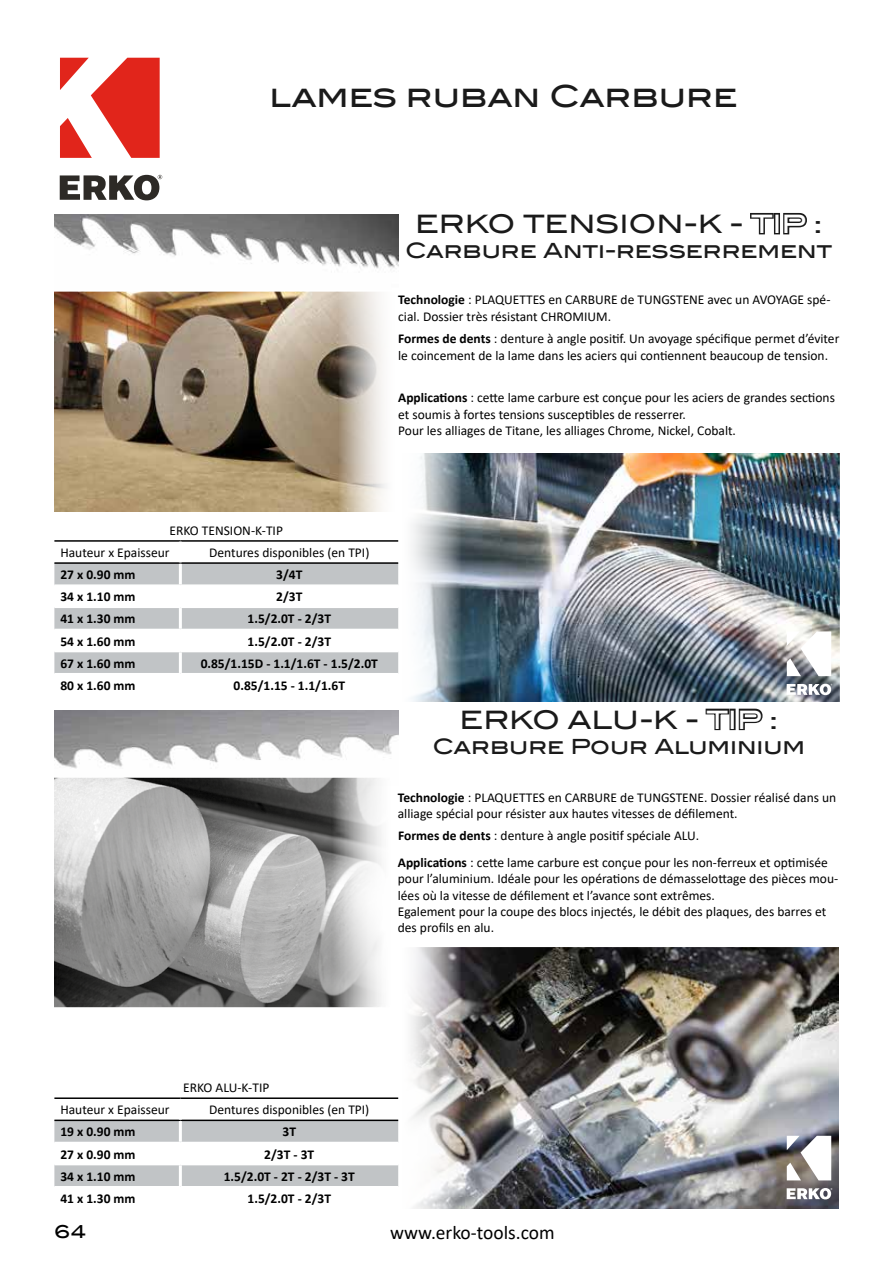
<style>
.page{position:relative;width:893px;height:1263px;background:#fff}
.page>*{position:absolute;margin:0;border:0;box-sizing:border-box;transform-origin:0 0}
.t1{font:500 30px "Blair ITC";color:#000}
.t2{font:500 25.5px "Blair ITC";color:#000}
.t3{font:500 21px "Blair ITC";color:#000}
.t4{font:19.5px "Calibri";color:#000}
.t5{font:500 18px "Blair ITC";color:#000}
.t6{font:13.5px/16.2px "Calibri";color:#000}
.t7{font:700 13.5px "Calibri";color:#000}
.s1{color:#fff}
.s2{font-weight:700}
</style>
<div class="page">
<svg style="left:60px;top:58px;width:100px;height:100px"></svg>
<svg style="left:60px;top:175px;width:102px;height:25px"></svg>
<svg style="left:750px;top:212px;width:25px;height:23px"></svg>
<div style="left:774px;top:213px;width:6px;height:21px;border:3px solid #000"></div>
<svg style="left:783px;top:212px;width:24px;height:23px"></svg>
<img style="left:54px;top:214px;width:344px;height:55px">
<img style="left:54px;top:292px;width:332px;height:220px">
<img style="left:398px;top:453px;width:441px;height:248px">
<svg style="left:54px;top:564px;width:344px;height:109px"></svg>
<hr style="left:54px;top:540px;width:126px;height:2px;background:#000">
<hr style="left:180px;top:540px;width:218px;height:2px;background:#000">
<hr style="left:54px;top:562px;width:126px;height:2px;background:#000">
<hr style="left:180px;top:562px;width:218px;height:2px;background:#000">
<hr style="left:179px;top:564px;width:3px;height:20px;background:#fff">
<hr style="left:179px;top:586px;width:3px;height:20px;background:#fff">
<hr style="left:179px;top:608px;width:3px;height:21px;background:#fff">
<hr style="left:179px;top:630px;width:3px;height:21px;background:#fff">
<hr style="left:179px;top:652px;width:3px;height:21px;background:#fff">
<hr style="left:54px;top:584px;width:126px;height:2px;background:#fff">
<hr style="left:180px;top:584px;width:218px;height:2px;background:#fff">
<hr style="left:54px;top:606px;width:126px;height:2px;background:#fff">
<hr style="left:180px;top:606px;width:218px;height:2px;background:#fff">
<hr style="left:54px;top:629px;width:126px;height:1px;background:#fff">
<hr style="left:180px;top:629px;width:218px;height:1px;background:#fff">
<hr style="left:54px;top:651px;width:126px;height:1px;background:#fff">
<hr style="left:180px;top:651px;width:218px;height:1px;background:#fff">
<svg style="left:705px;top:708px;width:26px;height:23px"></svg>
<div style="left:729px;top:709px;width:7px;height:21px;border:3px solid #000"></div>
<svg style="left:738px;top:708px;width:25px;height:23px"></svg>
<img style="left:54px;top:710px;width:344px;height:68px">
<img style="left:398px;top:948px;width:441px;height:261px">
<img style="left:54px;top:778px;width:328px;height:229px">
<svg style="left:54px;top:1121px;width:344px;height:65px"></svg>
<hr style="left:54px;top:1097px;width:126px;height:2px;background:#000">
<hr style="left:180px;top:1097px;width:218px;height:2px;background:#000">
<hr style="left:54px;top:1119px;width:126px;height:2px;background:#000">
<hr style="left:180px;top:1119px;width:218px;height:2px;background:#000">
<hr style="left:179px;top:1121px;width:3px;height:21px;background:#fff">
<hr style="left:179px;top:1143px;width:3px;height:21px;background:#fff">
<hr style="left:179px;top:1165px;width:3px;height:21px;background:#fff">
<hr style="left:54px;top:1142px;width:126px;height:1px;background:#fff">
<hr style="left:180px;top:1142px;width:218px;height:1px;background:#fff">
<hr style="left:54px;top:1164px;width:126px;height:1px;background:#fff">
<hr style="left:180px;top:1164px;width:218px;height:1px;background:#fff">
<svg style="left:787px;top:631px;width:44px;height:45px"></svg>
<svg style="left:787px;top:684px;width:45px;height:11px"></svg>
<svg style="left:787px;top:1136px;width:44px;height:44px"></svg>
<svg style="left:787px;top:1188px;width:45px;height:11px"></svg>
<h1 class="t1" style="left:269px;top:78px;width:470px">lames ruban Carbure</h1>
<h2 class="t2" style="left:415px;top:208px;width:409px">ERKO TENSION-K - <span class="s1">TIP</span> :</h2>
<h3 class="t3" style="left:405px;top:238px;width:429px">Carbure Anti-resserrement</h3>
<p class="t6" style="left:398px;top:291px;width:434px"><span class="s2">Technologie</span> : PLAQUETTES en CARBURE de TUNGSTENE avec un AVOYAGE spé&shy;cial. Dossier très résistant CHROMIUM.</p>
<p class="t6" style="left:398px;top:330px;width:443px"><span class="s2">Formes de dents</span> : denture à angle positif. Un avoyage spécifique permet d’éviter le coincement de la lame dans les aciers qui contiennent beaucoup de tension.</p>
<p class="t6" style="left:398px;top:389px;width:438px"><span class="s2">Applications</span> : cette lame carbure est conçue pour les aciers de grandes sections et soumis à fortes tensions susceptibles de resserrer.<br>Pour les alliages de Titane, les alliages Chrome, Nickel, Cobalt.</p>
<p class="t6" style="left:170px;top:522px;width:115px">ERKO TENSION-K-TIP</p>
<p class="t6" style="left:60px;top:544px;width:111px">Hauteur x Epaisseur</p>
<p class="t6" style="left:209px;top:544px;width:162px">Dentures disponibles (en TPI)</p>
<p class="t7" style="left:60px;top:565px;width:77px">27 x 0.90 mm</p>
<p class="t7" style="left:276px;top:565px;width:28px">3/4T</p>
<p class="t7" style="left:60px;top:587px;width:77px">34 x 1.10 mm</p>
<p class="t7" style="left:276px;top:587px;width:28px">2/3T</p>
<p class="t7" style="left:60px;top:609px;width:77px">41 x 1.30 mm</p>
<p class="t7" style="left:248px;top:609px;width:85px">1.5/2.0T - 2/3T</p>
<p class="t7" style="left:60px;top:631px;width:77px">54 x 1.60 mm</p>
<p class="t7" style="left:248px;top:631px;width:85px">1.5/2.0T - 2/3T</p>
<p class="t7" style="left:60px;top:654px;width:77px">67 x 1.60 mm</p>
<p class="t7" style="left:201px;top:654px;width:179px">0.85/1.15D - 1.1/1.6T - 1.5/2.0T</p>
<p class="t7" style="left:60px;top:676px;width:77px">80 x 1.60 mm</p>
<p class="t7" style="left:234px;top:676px;width:113px">0.85/1.15 - 1.1/1.6T</p>
<h2 class="t2" style="left:459px;top:704px;width:320px">ERKO ALU-K - <span class="s1">TIP</span> :</h2>
<h3 class="t3" style="left:432px;top:733px;width:374px">Carbure Pour Aluminium</h3>
<p class="t6" style="left:398px;top:789px;width:440px"><span class="s2">Technologie</span> : PLAQUETTES en CARBURE de TUNGSTENE. Dossier réalisé dans un alliage spécial pour résister aux hautes vitesses de défilement.</p>
<p class="t6" style="left:398px;top:827px;width:302px"><span class="s2">Formes de dents</span> : denture à angle positif spéciale ALU.</p>
<p class="t6" style="left:398px;top:854px;width:442px"><span class="s2">Applications</span> : cette lame carbure est conçue pour les non-ferreux et optimisée pour l’aluminium. Idéale pour les opérations de démasselottage des pièces mou&shy;lées où la vitesse de défilement et l’avance sont extrêmes.<br>Egalement pour la coupe des blocs injectés, le débit des plaques, des barres et des profils en alu.</p>
<p class="t6" style="left:183px;top:1079px;width:88px">ERKO ALU-K-TIP</p>
<p class="t6" style="left:60px;top:1101px;width:111px">Hauteur x Epaisseur</p>
<p class="t6" style="left:209px;top:1101px;width:162px">Dentures disponibles (en TPI)</p>
<p class="t7" style="left:60px;top:1122px;width:77px">19 x 0.90 mm</p>
<p class="t7" style="left:283px;top:1122px;width:15px">3T</p>
<p class="t7" style="left:60px;top:1144px;width:77px">27 x 0.90 mm</p>
<p class="t7" style="left:264px;top:1144px;width:51px">2/3T - 3T</p>
<p class="t7" style="left:60px;top:1167px;width:77px">34 x 1.10 mm</p>
<p class="t7" style="left:224px;top:1167px;width:133px">1.5/2.0T - 2T - 2/3T - 3T</p>
<p class="t7" style="left:60px;top:1189px;width:77px">41 x 1.30 mm</p>
<p class="t7" style="left:248px;top:1189px;width:85px">1.5/2.0T - 2/3T</p>
<h3 class="t5" style="left:54px;top:1220px;width:33px">64</h3>
<h3 class="t4" style="left:390px;top:1219px;width:166px">www.erko-tools.com</h3>
</div>
